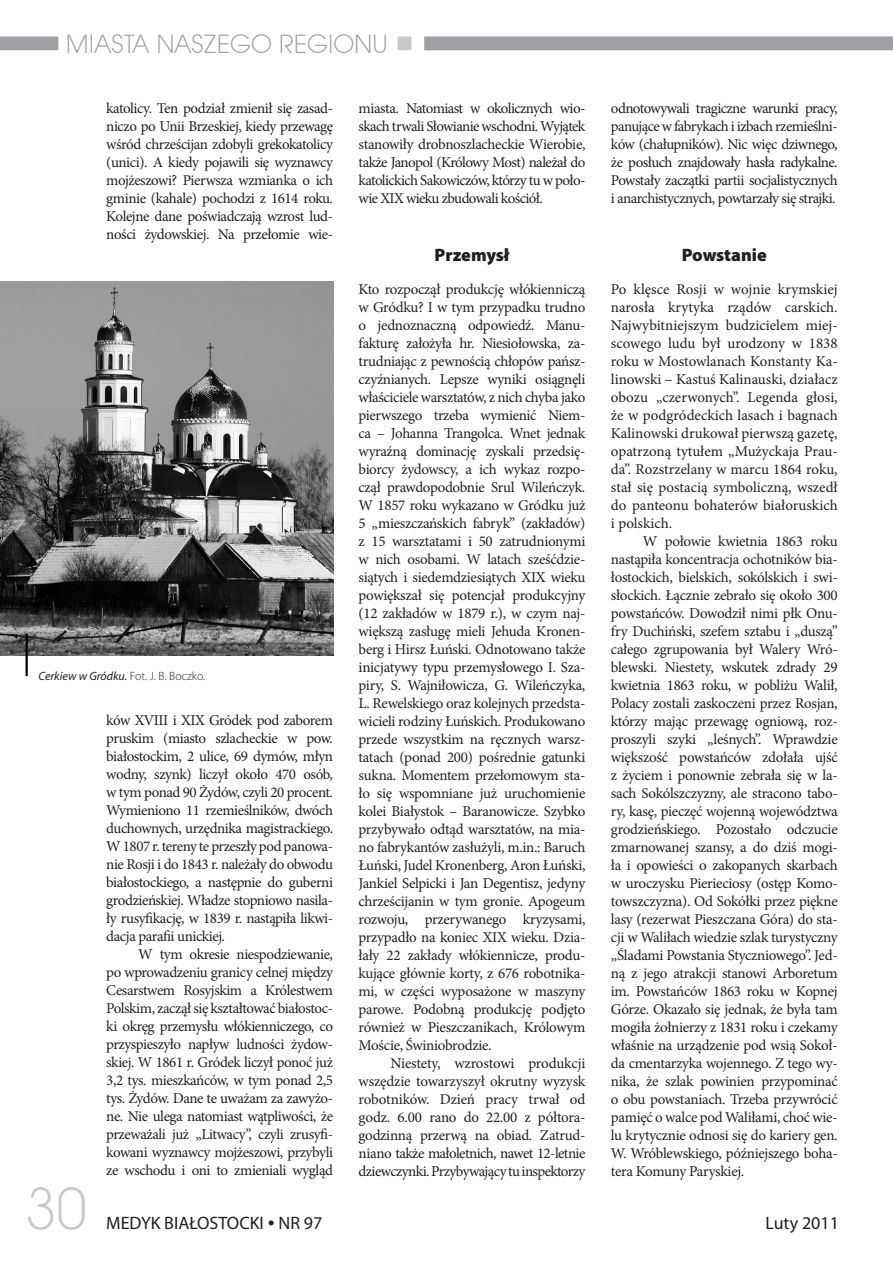
<style>
.page{position:relative;width:893px;height:1263px;background:#fff}
.page>*{position:absolute;margin:0;border:0;box-sizing:border-box;transform-origin:0 0}
.t1{font:54px "EFN Straight New";color:#c7c8ca}
.TXT_Nag__GÓRA{font:24px "EFN Straight New";color:#9d9fa2}
.t2{font:18px "Myriad Pro";color:#231f20}
.TXT_Nag__DUŻE{font:900 18px "Myriad Pro";color:#231f20}
.TXT_POD_Z_AKAP{font:15px/18px "Minion Pro";letter-spacing:-.03em;color:#231f20;text-align:justify}
.TXT_Nag__DUŻE-2{font:italic 12px "Myriad Pro";color:#231f20}
.s1{font-weight:300;font-style:normal}
.s2{font-family:"Adobe Garamond Pro"}
</style>
<div class="page">
<svg style="left:0;top:36px;width:59px;height:15px"></svg>
<svg style="left:424px;top:36px;width:469px;height:15px;background:#a3a5a8"></svg>
<div style="left:390px;top:29px;width:29px;height:29px;background:#c7c8ca;border:8px solid #fff"></div>
<img style="left:0;top:282px;width:333px;height:374px">
<hr style="left:26px;top:634px;width:2px;height:42px;background:#000">
<p class="TXT_Nag__GÓRA" style="left:66px;top:29px;width:324px">MIASTA NASZEGO REGIONU</p>
<p class="TXT_POD_Z_AKAP" style="left:106px;top:99px;width:228px">katolicy. Ten podział zmienił się zasad&shy;niczo po Unii Brzeskiej, kiedy przewagę wśród chrześcijan zdobyli grekokatolicy (unici). A kiedy pojawili się wyznawcy mojżeszowi? Pierwsza wzmianka o ich gminie (kahale) pochodzi z 1614 roku.<br>Kolejne dane poświadczają wzrost lud&shy;ności żydowskiej. Na przełomie wie-</p>
<p class="TXT_Nag__DUŻE-2" style="left:38px;top:668px;width:168px">Cerkiew w Gródku. <span class="s1">Fot. J. B. Boczko.</span></p>
<p class="TXT_POD_Z_AKAP" style="left:106px;top:711px;width:228px">ków XVIII i XIX Gródek pod zaborem pruskim (miasto szlacheckie w pow. białostockim, 2 ulice, 69 dymów, młyn wodny, szynk) liczył około 470 osób, w tym ponad 90 Żydów, czyli 20 procent.<br>Wymieniono 11 rzemieślników, dwóch duchownych, urzędnika magistrackiego.<br>W 1807 r. tereny te przeszły pod panowa&shy;nie Rosji i do 1843 r. należały do obwodu białostockiego, a następnie do guberni grodzieńskiej. Władze stopniowo nasila&shy;ły rusyfikację, w 1839 r. nastąpiła likwi&shy;dacja parafii unickiej.</p>
<p class="TXT_POD_Z_AKAP" style="left:106px;top:945px;width:228px;text-indent:32px">W tym okresie niespodziewanie, po wprowadzeniu granicy celnej między Cesarstwem Rosyjskim a Królestwem Polskim, zaczął się kształtować białostoc&shy;ki okręg przemysłu włókienniczego, co przyspieszyło napływ ludności żydow&shy;skiej. W 1861 r. Gródek liczył ponoć już 3,2 tys. mieszkańców, w tym ponad 2,5 tys. Żydów. Dane te uważam za zawyżo&shy;ne. Nie ulega natomiast wątpliwości, że przeważali już „Litwacy”, czyli zrusyfi&shy;kowani wyznawcy mojżeszowi, przybyli ze wschodu i oni to zmieniali wygląd</p>
<p class="TXT_POD_Z_AKAP" style="left:359px;top:99px;width:228px">miasta. Natomiast w okolicznych wio&shy;skach trwali Słowianie wschodni. Wyjątek stanowiły drobnoszlacheckie Wierobie, także Janopol (Królowy Most) należał do katolickich Sakowiczów, którzy tu w poło&shy;wie XIX wieku zbudowali kościół.</p>
<p class="TXT_Nag__DUŻE" style="left:435px;top:243px;width:76px">Przemysł</p>
<p class="TXT_POD_Z_AKAP" style="left:359px;top:280px;width:228px">Kto rozpoczął produkcję włókienniczą w Gródku? I w tym przypadku trudno o jednoznaczną odpowiedź. Manu&shy;fakturę założyła hr. Niesiołowska, za&shy;trudniając z pewnością chłopów pańsz&shy;czyźnianych. Lepsze wyniki osiągnęli właściciele warsztatów, z nich chyba jako pierwszego trzeba wymienić Niem&shy;ca – Johanna Trangolca. Wnet jednak wyraźną dominację zyskali przedsię&shy;biorcy żydowscy, a ich wykaz rozpo&shy;czął prawdopodobnie Srul Wileńczyk.<br>W 1857 roku wykazano w Gródku już 5 „mieszczańskich fabryk” (zakładów) z 15 warsztatami i 50 zatrudnionymi w nich osobami. W latach sześćdzie&shy;siątych i siedemdziesiątych XIX wieku powiększał się potencjał produkcyjny (12 zakładów w 1879 r.), w czym naj&shy;większą zasługę mieli Jehuda Kronen&shy;berg i Hirsz Łuński. Odnotowano także inicjatywy typu przemysłowego I. Sza&shy;piry, S. Wajniłowicza, G. Wileńczyka, L. Rewelskiego oraz kolejnych przedsta&shy;wicieli rodziny Łuńskich. Produkowano przede wszystkim na ręcznych warsz&shy;tatach (ponad 200) pośrednie gatunki sukna. Momentem przełomowym sta&shy;ło się wspomniane już uruchomienie kolei Białystok – Baranowicze. Szybko przybywało odtąd warsztatów, na mia&shy;no fabrykantów zasłużyli, m.in.: Baruch Łuński, Judel Kronenberg, Aron Łuński, Jankiel Selpicki i Jan Degentisz, jedyny chrześcijanin w tym gronie. Apogeum rozwoju, przerywanego kryzysami, przypadło na koniec XIX wieku. Dzia&shy;łały 22 zakłady włókiennicze, produ&shy;kujące głównie korty, z 676 robotnika&shy;mi, w części wyposażone w maszyny parowe. Podobną produkcję podjęto również w Pieszczanikach, Królowym Moście, Świniobrodzie.</p>
<p class="TXT_POD_Z_AKAP" style="left:359px;top:1054px;width:228px;text-indent:32px">Niestety, wzrostowi produkcji wszędzie towarzyszył okrutny wyzysk robotników. Dzień pracy trwał od godz. 6.00 rano do 22.00 z półtora&shy;godzinną przerwą na obiad. Zatrud&shy;niano także małoletnich, nawet 12-letnie dziewczynki. Przybywający tu inspektorzy</p>
<p class="TXT_POD_Z_AKAP" style="left:611px;top:99px;width:228px">odnotowywali tragiczne warunki pracy, panujące w fabrykach i izbach rzemieślni&shy;ków (chałupników). Nic więc dziwnego, że posłuch znajdowały hasła radykalne.<br>Powstały zaczątki partii socjalistycznych i anarchistycznych, powtarzały się strajki.</p>
<p class="TXT_Nag__DUŻE" style="left:682px;top:243px;width:86px">Powstanie</p>
<p class="TXT_POD_Z_AKAP" style="left:611px;top:280px;width:228px">Po klęsce Rosji w wojnie krymskiej narosła krytyka rządów carskich.<br>Najwybitniejszym budzicielem miej&shy;scowego ludu był urodzony w 1838 roku w Mostowlanach Konstanty Ka&shy;linowski – Kastuś Kalinauski, działacz obozu „czerwonych”. Legenda głosi, że w podgródeckich lasach i bagnach Kalinowski drukował pierwszą gazetę, opatrzoną tytułem „Mużyckaja Prau&shy;da”. Rozstrzelany w marcu 1864 roku, stał się postacią symboliczną, wszedł do panteonu bohaterów białoruskich i polskich.</p>
<p class="TXT_POD_Z_AKAP" style="left:611px;top:532px;width:228px;text-indent:32px">W połowie kwietnia 1863 roku nastąpiła koncentracja ochotników bia&shy;łostockich, bielskich, sokólskich i swi&shy;słockich. Łącznie zebrało się około 300 powstańców. Dowodził nimi płk Onu&shy;fry Duchiński, szefem sztabu i „duszą” całego zgrupowania był Walery Wró&shy;blewski. Niestety, wskutek zdrady 29 kwietnia 1863 roku, w pobliżu Walił, Polacy zostali zaskoczeni przez Rosjan, którzy mając przewagę ogniową, roz&shy;proszyli szyki „leśnych”. Wprawdzie większość powstańców zdołała ujść z życiem i ponownie zebrała się w la&shy;sach Sokólszczyzny, ale stracono tabo&shy;ry, kasę, pieczęć wojenną województwa grodzieńskiego. Pozostało odczucie zmarnowanej szansy, a do dziś mogi&shy;ła i opowieści o zakopanych skarbach w uroczysku Pierieciosy (ostęp Komo&shy;towszczyzna). Od Sokółki przez piękne lasy (rezerwat Pieszczana Góra) do sta&shy;cji w Waliłach wiedzie szlak turystyczny „Śladami Powstania Styczniowego”. Jed&shy;ną z jego atrakcji stanowi Arboretum im. Powstańców 1863 roku w Kopnej Górze. Okazało się jednak, że była tam mogiła żołnierzy z 1831 roku i czekamy właśnie na urządzenie pod wsią Sokoł&shy;da cmentarzyka wojennego. Z tego wy&shy;nika, że szlak powinien przypominać o obu powstaniach. Trzeba przywrócić pamięć o walce pod Waliłami, choć wie&shy;lu krytycznie odnosi się do kariery gen.<br>W. Wróblewskiego, późniejszego boha&shy;tera Komuny Paryskiej.</p>
<h1 class="t1" style="left:26px;top:1176px;width:62px">30</h1>
<p class="t2" style="left:106px;top:1212px;width:217px">MEDYK BIAŁOSTOCKI <span class="s2">•</span> NR 97</p>
<p class="t2" style="left:765px;top:1212px;width:75px">Luty 2011</p>
</div>
